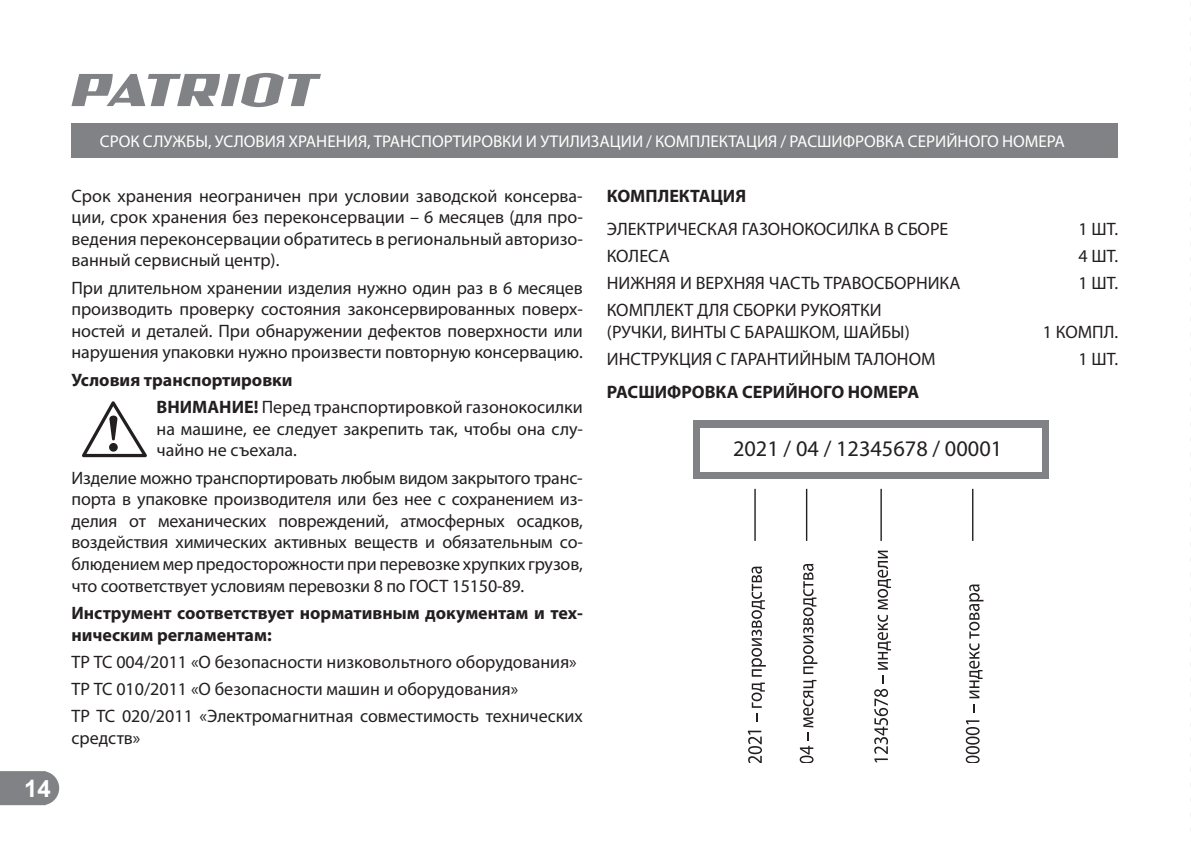
<style>
.page{position:relative;width:1191px;height:842px;background:#fff}
.page>*{position:absolute;margin:0;border:0;box-sizing:border-box;transform-origin:0 0}
.t1{font:700 24px "Arial";color:#fff}
.t2{font:22.4px "Myriad Pro";color:#231f20}
.t3{font:18px/21.6px "Myriad Pro";color:#231f20}
.t4{font:700 18px/21.6px "Myriad Pro";color:#231f20}
.t5{font:17px "Myriad Pro";color:#fff}
.s1{font-weight:700}
</style>
<div class="page">
<svg style="left:0;top:771px;width:59px;height:34px"></svg>
<svg style="left:71px;top:73px;width:250px;height:34px"></svg>
<div style="left:71px;top:124px;width:1047px;height:34px;background:#808285"></div>
<svg style="left:82px;top:401px;width:65px;height:56px"></svg>
<hr style="left:972px;top:489px;width:1px;height:52px;background:#231f20">
<hr style="left:880px;top:489px;width:2px;height:52px;background:#231f20">
<hr style="left:806px;top:489px;width:1px;height:52px;background:#231f20">
<hr style="left:754px;top:489px;width:2px;height:52px;background:#231f20">
<div style="left:693px;top:420px;width:355px;height:59px;background:#808285"></div>
<div style="left:700px;top:428px;width:341px;height:44px;background:#fff"></div>
<svg style="left:748px;top:730px;width:14px;height:33px"></svg>
<svg style="left:751px;top:682px;width:14px;height:25px"></svg>
<svg style="left:751px;top:566px;width:15px;height:110px"></svg>
<svg style="left:799px;top:680px;width:17px;height:83px"></svg>
<svg style="left:803px;top:564px;width:14px;height:110px"></svg>
<svg style="left:874px;top:689px;width:14px;height:73px"></svg>
<svg style="left:877px;top:550px;width:14px;height:119px"></svg>
<svg style="left:965px;top:720px;width:14px;height:43px"></svg>
<svg style="left:973px;top:704px;width:2px;height:8px"></svg>
<svg style="left:969px;top:584px;width:14px;height:114px"></svg>
<svg style="left:1190px;top:3px;width:1px;height:828px"></svg>
<h1 class="t1" style="left:24px;top:774px;width:28px">14</h1>
<p class="t5" style="left:100px;top:133px;width:966px">СРОК СЛУЖБЫ, УСЛОВИЯ ХРАНЕНИЯ, ТРАНСПОРТИРОВКИ И УТИЛИЗАЦИИ / КОМПЛЕКТАЦИЯ / РАСШИФРОВКА СЕРИЙНОГО НОМЕРА</p>
<p class="t3" style="left:71px;top:185px;width:513px;text-align:justify">Срок хранения неограничен при условии заводской консерва&shy;ции, срок хранения без переконсервации – 6 месяцев (для про&shy;ведения переконсервации обратитесь в региональный авторизо&shy;ванный сервисный центр).</p>
<p class="t3" style="left:71px;top:277px;width:513px;text-align:justify">При длительном хранении изделия нужно один раз в 6 месяцев производить проверку состояния законсервированных поверх&shy;ностей и деталей. При обнаружении дефектов поверхности или нарушения упаковки нужно произвести повторную консервацию.</p>
<p class="t3" style="left:156px;top:367px;width:428px;line-height:27.2px;text-indent:-85px"><span class="s1">Условия транспортировки<br>ВНИМАНИЕ!</span> Перед транспортировкой газонокосилки</p>
<p class="t3" style="left:156px;top:418px;width:428px">на машине, ее следует закрепить так, чтобы она слу&shy;чайно не съехала.</p>
<p class="t3" style="left:71px;top:467px;width:513px;text-align:justify">Изделие можно транспортировать любым видом закрытого транс&shy;порта в упаковке производителя или без нее с сохранением из&shy;делия от механических повреждений, атмосферных осадков, воздействия химических активных веществ и обязательным со&shy;блюдением мер предосторожности при перевозке хрупких грузов, что соответствует условиям перевозки 8 по ГОСТ 15150-89.</p>
<p class="t4" style="left:71px;top:602px;width:513px">Инструмент соответствует нормативным документам и тех&shy;ническим регламентам:</p>
<p class="t3" style="left:71px;top:649px;width:513px;line-height:27.2px">ТР ТС 004/2011 «О безопасности низковольтного оборудования»<br>ТР ТС 010/2011 «О безопасности машин и оборудования»<br>ТР ТС 020/2011 «Электромагнитная совместимость технических</p>
<p class="t3" style="left:71px;top:727px;width:71px">средств»</p>
<p class="t4" style="left:607px;top:185px;width:141px">КОМПЛЕКТАЦИЯ</p>
<p class="t3" style="left:607px;top:218px;width:343px">ЭЛЕКТРИЧЕСКАЯ ГАЗОНОКОСИЛКА В СБОРЕ</p>
<p class="t3" style="left:1078px;top:218px;width:41px">1 ШТ.</p>
<p class="t3" style="left:607px;top:246px;width:64px">КОЛЕСА</p>
<p class="t3" style="left:1078px;top:246px;width:41px">4 ШТ.</p>
<p class="t3" style="left:607px;top:273px;width:355px">НИЖНЯЯ И ВЕРХНЯЯ ЧАСТЬ ТРАВОСБОРНИКА</p>
<p class="t3" style="left:1078px;top:273px;width:41px">1 ШТ.</p>
<p class="t3" style="left:607px;top:300px;width:304px">КОМПЛЕКТ ДЛЯ СБОРКИ РУКОЯТКИ (РУЧКИ, ВИНТЫ С БАРАШКОМ, ШАЙБЫ)</p>
<p class="t3" style="left:1043px;top:322px;width:77px">1 КОМПЛ.</p>
<p class="t3" style="left:607px;top:349px;width:330px">ИНСТРУКЦИЯ С ГАРАНТИЙНЫМ ТАЛОНОМ</p>
<p class="t3" style="left:1078px;top:349px;width:41px">1 ШТ.</p>
<p class="t4" style="left:607px;top:382px;width:314px">РАСШИФРОВКА СЕРИЙНОГО НОМЕРА</p>
<p class="t2" style="left:733px;top:438px;width:271px">2021 / 04 / 12345678 / 00001</p>
</div>
